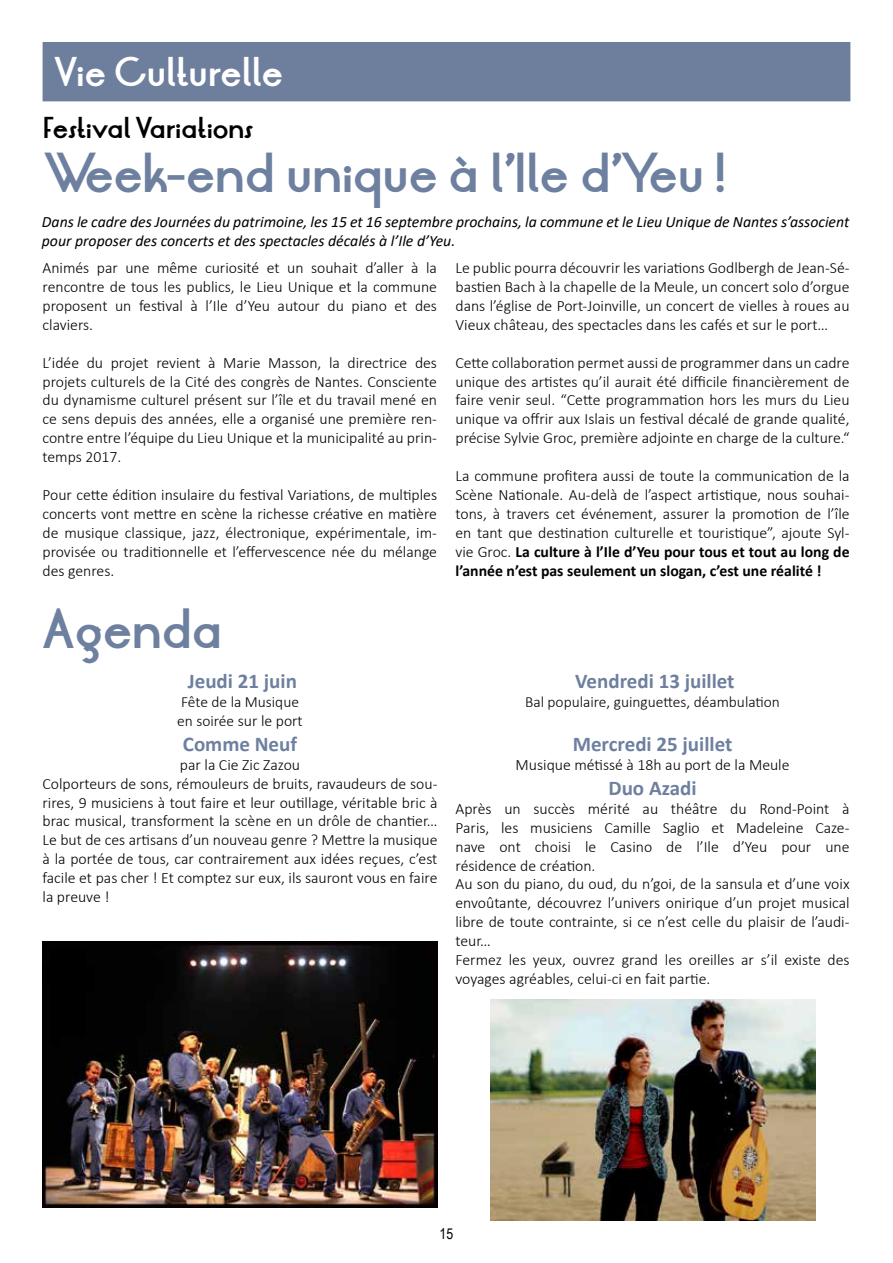
<style>
.page{position:relative;width:893px;height:1263px;background:#fff}
.page>*{position:absolute;margin:0;border:0;box-sizing:border-box;transform-origin:0 0}
.t1{font:700 45px "LRT Oksana";color:#6e809f}
.t2{font:700 33px "LRT Oksana";color:#fff}
.t3{font:700 24px "LRT Oksana";color:#000}
.t4{font:700 21px "Calibri";color:#6e809f}
.t5{font:300 15.75px/18.9px "Calibri";color:#000;text-align:justify}
.t6{font:italic 15.75px/18.9px "Calibri";color:#000}
.t7{font:300 15.45px "Calibri";color:#000}
.t8{font:15px "Arial Narrow";color:#000}
.s1{font-family:"Arial Narrow";font-style:normal;color:#fff}
.s2{font-size:15.45px}
.s3{font-weight:700}
</style>
<div class="page">
<div style="left:43px;top:42px;width:807px;height:59px;background:#6e7f9e"></div>
<img style="left:491px;top:999px;width:324px;height:221px">
<img style="left:43px;top:941px;width:394px;height:267px">
<h2 class="t2" style="left:54px;top:48px;width:230px">Vie Culturelle</h2>
<h3 class="t3" style="left:43px;top:111px;width:211px">Festival Variations</h3>
<h1 class="t1" style="left:44px;top:140px;width:683px">Week-end unique à l’Ile d’Yeu !</h1>
<p class="t6" style="left:42px;top:212px;width:809px">Dans le cadre des Journées du patrimoine, les 15 et 16 septembre prochains, la commune et le Lieu Unique de Nantes s’associent pour proposer des concerts et des spectacles décalés à l’Ile d’Yeu.<span class="s1">.</span></p>
<p class="t5" style="left:43px;top:258px;width:396px">Animés par une même curiosité et un souhait d’aller à la rencontre de tous les publics, le Lieu Unique et la commune proposent un festival à l’Ile d’Yeu autour du piano et des claviers.</p>
<p class="t5" style="left:43px;top:353px;width:396px">L’idée du projet revient à Marie Masson, la directrice des projets culturels de la Cité des congrès de Nantes. Consciente du dynamisme culturel présent sur l’île et du travail mené en ce sens depuis des années, elle a organisé une première ren&shy;contre entre l’équipe du Lieu Unique et la municipalité au prin&shy;temps 2017.</p>
<p class="t5" style="left:43px;top:485px;width:396px">Pour cette édition insulaire du festival Variations, de multiples concerts vont mettre en scène la richesse créative en matière de musique classique, jazz, électronique, expérimentale, im&shy;provisée ou traditionnelle et l’effervescence née du mélange des genres.</p>
<h1 class="t1" style="left:43px;top:596px;width:181px">Agenda</h1>
<h3 class="t4" style="left:188px;top:666px;width:111px">Jeudi 21 juin</h3>
<p class="t7" style="left:181px;top:692px;width:119px">Fête de la Musique</p>
<p class="t5" style="left:177px;top:711px;width:127px"><span class="s2">en soirée</span> sur le port</p>
<h3 class="t4" style="left:183px;top:729px;width:116px">Comme Neuf</h3>
<p class="t5" style="left:43px;top:755px;width:396px;text-align:left;text-indent:137px">par la Cie Zic Zazou<br>Colporteurs de sons, rémouleurs de bruits, ravaudeurs de sou&shy;rires, 9 musiciens à tout faire et leur outillage, véritable bric à brac musical, transforment la scène en un drôle de chantier… Le but de ces artisans d’un nouveau genre ? Mettre la musique à la portée de tous, car contrairement aux idées reçues, c’est facile et pas cher ! Et comptez sur eux, ils sauront vous en faire la preuve !</p>
<p class="t5" style="left:455px;top:258px;width:396px">Le public pourra découvrir les variations Godlbergh de Jean-Sé&shy;bastien Bach à la chapelle de la Meule, un concert solo d’orgue dans l’église de Port-Joinville, un concert de vielles à roues au Vieux château, des spectacles dans les cafés et sur le port…</p>
<p class="t5" style="left:455px;top:353px;width:396px">Cette collaboration permet aussi de programmer dans un cadre unique des artistes qu’il aurait été difficile financièrement de faire venir seul. “Cette programmation hors les murs du Lieu unique va offrir aux Islais un festival décalé de grande qualité, précise Sylvie Groc, première adjointe en charge de la culture.“</p>
<p class="t5" style="left:455px;top:466px;width:396px">La commune profitera aussi de toute la communication de la Scène Nationale. Au-delà de l’aspect artistique, nous souhai&shy;tons, à travers cet événement, assurer la promotion de l’île en tant que destination culturelle et touristique”, ajoute Syl&shy;vie Groc. <span class="s3">La culture à l’Ile d’Yeu pour tous et tout au long de l’année n’est pas seulement un slogan, c’est une réalité !</span></p>
<h3 class="t4" style="left:575px;top:666px;width:161px">Vendredi 13 juillet</h3>
<p class="t7" style="left:525px;top:692px;width:256px">Bal populaire, guinguettes, déambulation</p>
<h3 class="t4" style="left:573px;top:729px;width:161px">Mercredi 25 juillet</h3>
<p class="t5" style="left:516px;top:755px;width:275px">Musique métissé à 18h au port de la Meule</p>
<h3 class="t4" style="left:608px;top:773px;width:90px">Duo Azadi</h3>
<p class="t5" style="left:455px;top:799px;width:396px;text-align:left">Après un succès mérité au théâtre du Rond-Point à Paris, les musiciens Camille Saglio et Madeleine Caze&shy;nave ont choisi le Casino de l’Ile d’Yeu pour une résidence de création.<br>Au son du piano, du oud, du n’goi, de la sansula et d’une voix envoûtante, découvrez l’univers onirique d’un projet musical libre de toute contrainte, si ce n’est celle du plaisir de l’audi&shy;teur…<br>Fermez les yeux, ouvrez grand les oreilles ar s’il existe des voyages agréables, celui-ci en fait partie.</p>
<p class="t8" style="left:440px;top:1222px;width:15px">15</p>
</div>
